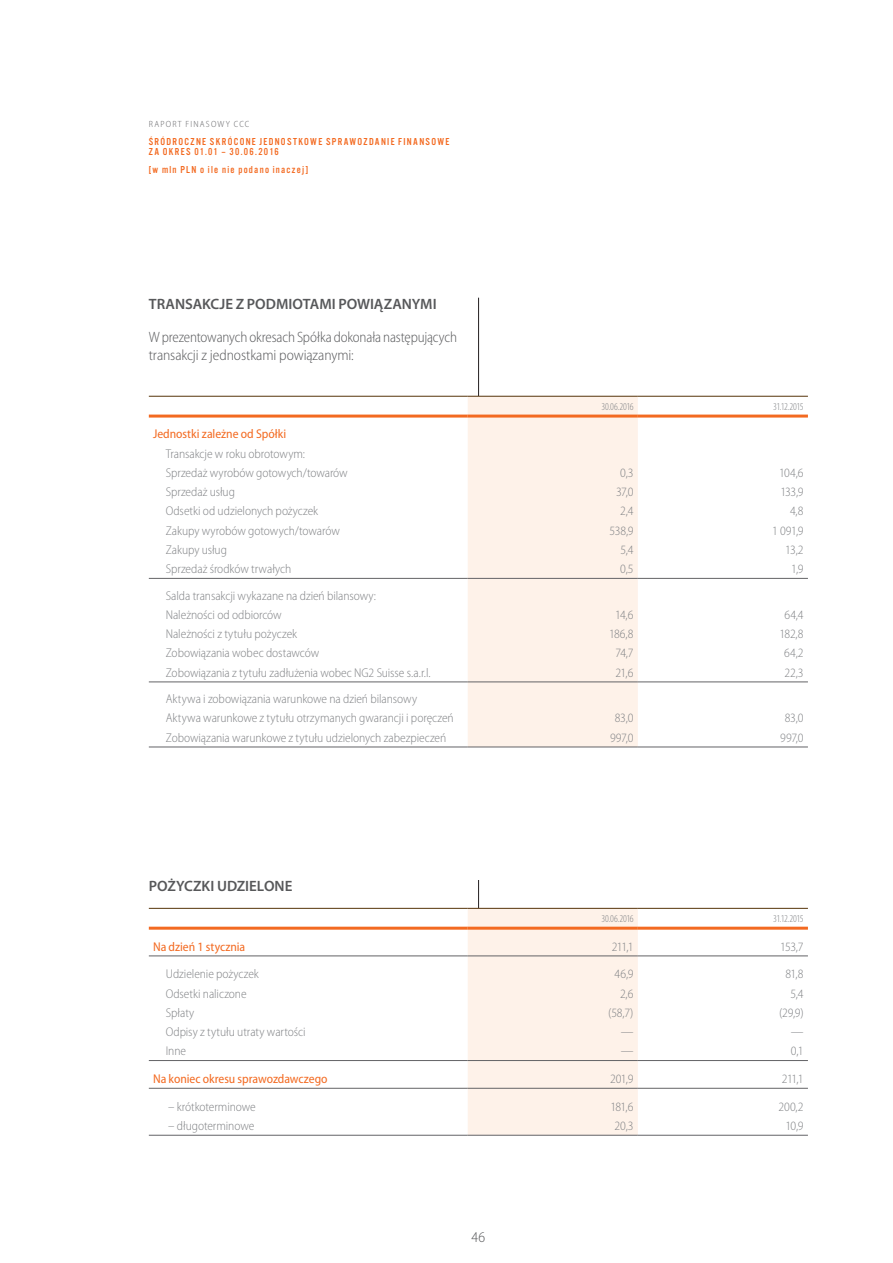
<style>
.page{position:relative;width:893px;height:1263px;background:#fff}
.page>*{position:absolute;margin:0;border:0;box-sizing:border-box;transform-origin:0 0}
.t1{font:300 semi-condensed 15px/18px "Myriad Pro";letter-spacing:-.01em;color:#57585a;scale:.96 1}
.t2{font:600 15px "Myriad Pro";color:#57585a}
.t3{font:300 semi-condensed 15px "Myriad Pro";letter-spacing:-.01em;color:#57585a}
.t4{font:300 semi-condensed 12.75px/19.2px "Myriad Pro";letter-spacing:-.005em;color:#808285}
.t5{font:semi-condensed 12.75px "Myriad Pro";color:#f36a21}
.t6{font:10.5px/10.5px "Alternate Got No 3 DOT";letter-spacing:.12em;color:#f36a21}
.t7{font:300 condensed 10.5px "Myriad Pro";letter-spacing:-.035em;color:#808285}
.t8{font:300 semi-condensed 9px "Myriad Pro";letter-spacing:.135em;color:#636366}
</style>
<div class="page">
<hr style="left:478px;top:298px;width:1px;height:837px;background:#231f20">
<div style="left:149px;top:396px;width:659px;height:483px;background:#fff"></div>
<div style="left:468px;top:397px;width:170px;height:350px;background:#fef2e9"></div>
<hr style="left:149px;top:396px;width:319px;height:1px;background:#55340a">
<hr style="left:468px;top:396px;width:170px;height:1px;background:#55340a">
<hr style="left:638px;top:396px;width:170px;height:1px;background:#55340a">
<hr style="left:149px;top:415px;width:319px;height:3px;background:#f36a21">
<hr style="left:468px;top:415px;width:170px;height:3px;background:#f36a21">
<hr style="left:638px;top:415px;width:170px;height:3px;background:#f36a21">
<hr style="left:149px;top:578px;width:319px;height:1px;background:#636366">
<hr style="left:468px;top:578px;width:170px;height:1px;background:#636366">
<hr style="left:638px;top:578px;width:170px;height:1px;background:#636366">
<hr style="left:149px;top:682px;width:319px;height:1px;background:#636366">
<hr style="left:468px;top:682px;width:170px;height:1px;background:#636366">
<hr style="left:638px;top:682px;width:170px;height:1px;background:#636366">
<hr style="left:149px;top:747px;width:319px;height:1px;background:#636366">
<hr style="left:468px;top:747px;width:170px;height:1px;background:#636366">
<hr style="left:638px;top:747px;width:170px;height:1px;background:#636366">
<div style="left:468px;top:909px;width:170px;height:226px;background:#fef2e9"></div>
<hr style="left:149px;top:908px;width:319px;height:1px;background:#55340a">
<hr style="left:468px;top:908px;width:170px;height:1px;background:#55340a">
<hr style="left:638px;top:908px;width:170px;height:1px;background:#55340a">
<hr style="left:149px;top:927px;width:319px;height:3px;background:#f36a21">
<hr style="left:468px;top:927px;width:170px;height:3px;background:#f36a21">
<hr style="left:638px;top:927px;width:170px;height:3px;background:#f36a21">
<hr style="left:149px;top:956px;width:319px;height:1px;background:#636366">
<hr style="left:468px;top:956px;width:170px;height:1px;background:#636366">
<hr style="left:638px;top:956px;width:170px;height:1px;background:#636366">
<hr style="left:149px;top:1060px;width:319px;height:1px;background:#636366">
<hr style="left:468px;top:1060px;width:170px;height:1px;background:#636366">
<hr style="left:638px;top:1060px;width:170px;height:1px;background:#636366">
<hr style="left:149px;top:1088px;width:319px;height:1px;background:#636366">
<hr style="left:468px;top:1088px;width:170px;height:1px;background:#636366">
<hr style="left:638px;top:1088px;width:170px;height:1px;background:#636366">
<hr style="left:149px;top:1135px;width:319px;height:1px;background:#636366">
<hr style="left:468px;top:1135px;width:170px;height:1px;background:#636366">
<hr style="left:638px;top:1135px;width:170px;height:1px;background:#636366">
<p class="t8" style="left:149px;top:118px;width:102px">RAPORT FINASOWY CCC</p>
<p class="t6" style="left:149px;top:136px;width:302px">ŚRÓDROCZNE SKRÓCONE JEDNOSTKOWE SPRAWOZDANIE FINANSOWE<br>ZA OKRES 01.01 – 30.06.2016</p>
<p class="t6" style="left:149px;top:165px;width:161px">[w mln PLN o ile nie podano inaczej]</p>
<p class="t2" style="left:149px;top:294px;width:289px">TRANSAKCJE Z PODMIOTAMI POWIĄZANYMI</p>
<p class="t1" style="left:149px;top:328px;width:323px">W prezentowanych okresach Spółka dokonała następujących transakcji z jednostkami powiązanymi:</p>
<p class="t5" style="left:153px;top:426px;width:135px">Jednostki zależne od Spółki</p>
<p class="t4" style="left:166px;top:444px;width:183px">Transakcje w roku obrotowym:<br>Sprzedaż wyrobów gotowych/towarów</p>
<p class="t7" style="left:601px;top:400px;width:34px">30.06.2016</p>
<p class="t7" style="left:773px;top:400px;width:32px">31.12.2015</p>
<p class="t4" style="left:620px;top:463px;width:15px">0,3</p>
<p class="t4" style="left:779px;top:463px;width:26px">104,6</p>
<p class="t4" style="left:166px;top:482px;width:71px">Sprzedaż usług</p>
<p class="t4" style="left:616px;top:482px;width:19px">37,0</p>
<p class="t4" style="left:780px;top:482px;width:25px">133,9</p>
<p class="t4" style="left:166px;top:501px;width:154px">Odsetki od udzielonych pożyczek</p>
<p class="t4" style="left:620px;top:501px;width:15px">2,4</p>
<p class="t4" style="left:790px;top:501px;width:15px">4,8</p>
<p class="t4" style="left:166px;top:521px;width:175px">Zakupy wyrobów gotowych/towarów</p>
<p class="t4" style="left:609px;top:521px;width:26px">538,9</p>
<p class="t4" style="left:772px;top:521px;width:33px">1 091,9</p>
<p class="t4" style="left:166px;top:540px;width:63px">Zakupy usług</p>
<p class="t4" style="left:620px;top:540px;width:15px">5,4</p>
<p class="t4" style="left:785px;top:540px;width:20px">13,2</p>
<p class="t4" style="left:166px;top:559px;width:127px">Sprzedaż środków trwałych</p>
<p class="t4" style="left:620px;top:559px;width:15px">0,5</p>
<p class="t4" style="left:791px;top:559px;width:14px">1,9</p>
<p class="t4" style="left:166px;top:586px;width:212px">Salda transakcji wykazane na dzień bilansowy:<br>Należności od odbiorców</p>
<p class="t4" style="left:615px;top:605px;width:20px">14,6</p>
<p class="t4" style="left:784px;top:605px;width:21px">64,4</p>
<p class="t4" style="left:166px;top:624px;width:133px">Należności z tytułu pożyczek</p>
<p class="t4" style="left:609px;top:624px;width:26px">186,8</p>
<p class="t4" style="left:779px;top:624px;width:26px">182,8</p>
<p class="t4" style="left:166px;top:643px;width:155px">Zobowiązania wobec dostawców</p>
<p class="t4" style="left:615px;top:643px;width:20px">74,7</p>
<p class="t4" style="left:784px;top:643px;width:21px">64,2</p>
<p class="t4" style="left:166px;top:663px;width:265px">Zobowiązania z tytułu zadłużenia wobec NG2 Suisse s.a.r.l.</p>
<p class="t4" style="left:615px;top:663px;width:20px">21,6</p>
<p class="t4" style="left:784px;top:663px;width:21px">22,3</p>
<p class="t4" style="left:166px;top:689px;width:290px">Aktywa i zobowiązania warunkowe na dzień bilansowy<br>Aktywa warunkowe z tytułu otrzymanych gwarancji i poręczeń</p>
<p class="t4" style="left:615px;top:708px;width:20px">83,0</p>
<p class="t4" style="left:785px;top:708px;width:20px">83,0</p>
<p class="t4" style="left:166px;top:728px;width:282px">Zobowiązania warunkowe z tytułu udzielonych zabezpieczeń</p>
<p class="t4" style="left:610px;top:728px;width:25px">997,0</p>
<p class="t4" style="left:780px;top:728px;width:25px">997,0</p>
<p class="t2" style="left:149px;top:876px;width:145px">POŻYCZKI UDZIELONE</p>
<p class="t7" style="left:601px;top:912px;width:34px">30.06.2016</p>
<p class="t7" style="left:773px;top:912px;width:32px">31.12.2015</p>
<p class="t5" style="left:153px;top:938px;width:94px">Na dzień 1 stycznia</p>
<p class="t4" style="left:612px;top:937px;width:23px">211,1</p>
<p class="t4" style="left:780px;top:937px;width:25px">153,7</p>
<p class="t4" style="left:166px;top:964px;width:95px">Udzielenie pożyczek</p>
<p class="t4" style="left:614px;top:964px;width:21px">46,9</p>
<p class="t4" style="left:785px;top:964px;width:20px">81,8</p>
<p class="t4" style="left:166px;top:983px;width:82px">Odsetki naliczone</p>
<p class="t4" style="left:620px;top:983px;width:15px">2,6</p>
<p class="t4" style="left:790px;top:983px;width:15px">5,4</p>
<p class="t4" style="left:166px;top:1003px;width:30px">Spłaty</p>
<p class="t4" style="left:608px;top:1003px;width:27px">(58,7)</p>
<p class="t4" style="left:779px;top:1003px;width:26px">(29,9)</p>
<p class="t4" style="left:166px;top:1022px;width:141px">Odpisy z tytułu utraty wartości</p>
<p class="t4" style="left:621px;top:1022px;width:14px">—</p>
<p class="t4" style="left:791px;top:1022px;width:14px">—</p>
<p class="t4" style="left:166px;top:1041px;width:22px">Inne</p>
<p class="t4" style="left:621px;top:1041px;width:14px">—</p>
<p class="t4" style="left:791px;top:1041px;width:14px">0,1</p>
<p class="t5" style="left:153px;top:1071px;width:176px">Na koniec okresu sprawozdawczego</p>
<p class="t4" style="left:610px;top:1069px;width:25px">201,9</p>
<p class="t4" style="left:782px;top:1069px;width:23px">211,1</p>
<p class="t4" style="left:168px;top:1097px;width:89px">– krótkoterminowe</p>
<p class="t4" style="left:610px;top:1097px;width:25px">181,6</p>
<p class="t4" style="left:779px;top:1097px;width:27px">200,2</p>
<p class="t4" style="left:168px;top:1116px;width:88px">– długoterminowe</p>
<p class="t4" style="left:615px;top:1116px;width:20px">20,3</p>
<p class="t4" style="left:785px;top:1116px;width:20px">10,9</p>
<p class="t3" style="left:472px;top:1228px;width:15px">46</p>
</div>
